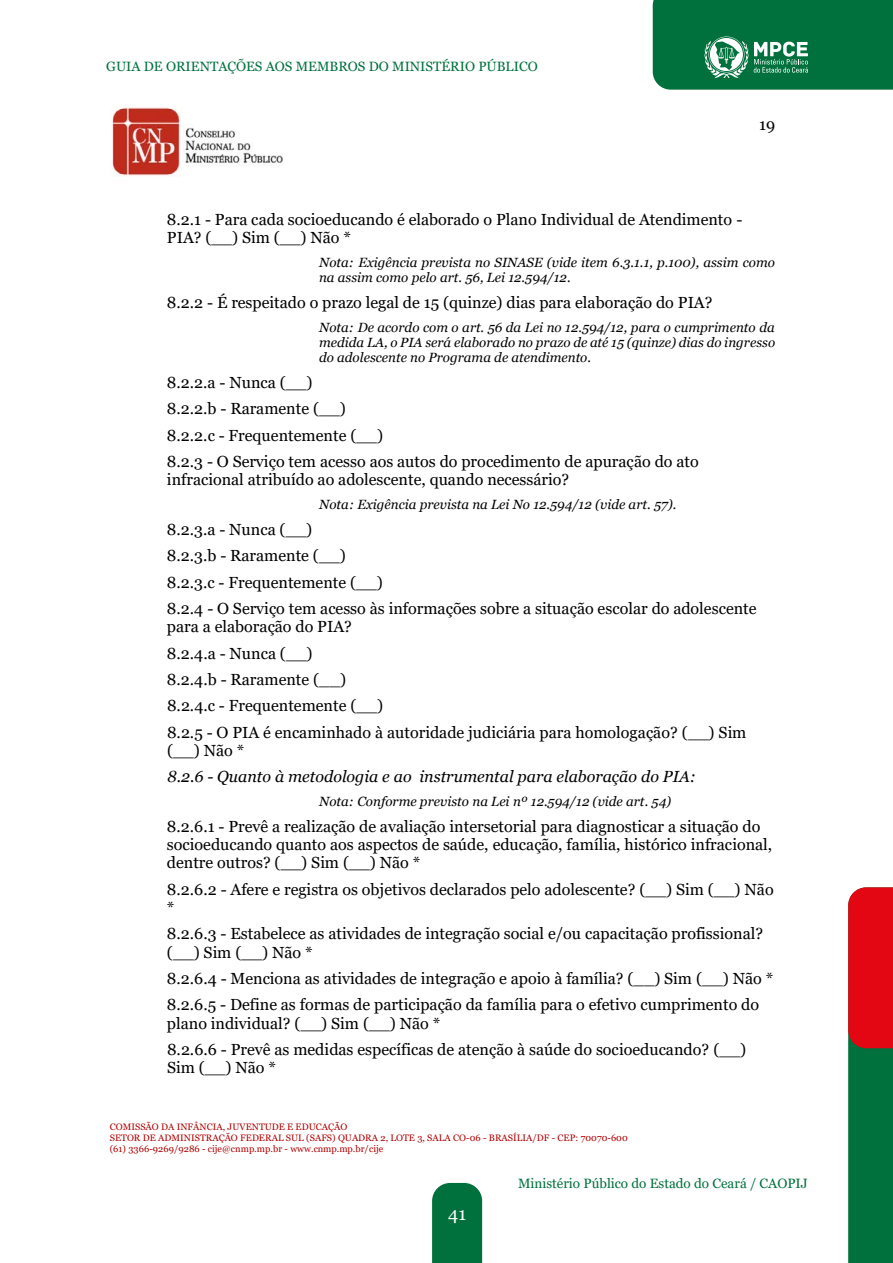
<style>
.page{position:relative;width:893px;height:1263px;background:#fff}
.page>*{position:absolute;margin:0;border:0;box-sizing:border-box;transform-origin:0 0}
.t1{font:18px "Georgia";color:#fff}
.t2{font:16.05px/26.2px "Georgia";color:#000}
.t3{font:italic 16.05px "Georgia";color:#000}
.t4{font:13.5px "Georgia";color:#00713c}
.t5{font:italic 13.35px/15.3px "Georgia";color:#000}
.t6{font:9.3px/10.6px "Georgia";color:#ae0103}
</style>
<div class="page">
<svg style="left:848px;top:887px;width:45px;height:376px;background:#60452c"></svg>
<div style="left:432px;top:1183px;width:50px;height:80px;background:#00713c"></div>
<svg style="left:653px;top:0;width:240px;height:90px;background:#117a49"></svg>
<img style="left:110px;top:106px;width:173px;height:70px">
<p class="t4" style="left:106px;top:58px;width:433px">GUIA DE ORIENTAÇÕES AOS MEMBROS DO MINISTÉRIO PÚBLICO</p>
<p class="t2" style="left:759px;top:112px;width:18px">19</p>
<p class="t2" style="left:167px;top:210px;width:577px;line-height:18.3px">8.2.1 - Para cada socioeducando é elaborado o Plano Individual de Atendimento -<br>PIA? (__) Sim (__) Não *</p>
<p class="t5" style="left:319px;top:255px;width:457px">Nota: Exigência prevista no SINASE (vide item 6.3.1.1, p.100), assim como na assim como pelo art. 56, Lei 12.594/12.</p>
<p class="t2" style="left:167px;top:290px;width:547px">8.2.2 - É respeitado o prazo legal de 15 (quinze) dias para elaboração do PIA?</p>
<p class="t5" style="left:319px;top:320px;width:458px;text-align:justify">Nota: De acordo com o art. 56 da Lei no 12.594/12, para o cumprimento da medida LA, o PIA será elaborado no prazo de até 15 (quinze) dias do ingresso do adolescente no Programa de atendimento.</p>
<p class="t2" style="left:167px;top:370px;width:533px">8.2.2.a - Nunca (__)<br>8.2.2.b - Raramente (__)<br>8.2.2.c - Frequentemente (__)<br>8.2.3 - O Serviço tem acesso aos autos do procedimento de apuração do ato</p>
<p class="t2" style="left:167px;top:467px;width:404px">infracional atribuído ao adolescente, quando necessário?</p>
<p class="t5" style="left:319px;top:497px;width:359px">Nota: Exigência prevista na Lei No 12.594/12 (vide art. 57).</p>
<p class="t2" style="left:167px;top:516px;width:591px">8.2.3.a - Nunca (__)<br>8.2.3.b - Raramente (__)<br>8.2.3.c - Frequentemente (__)<br>8.2.4 - O Serviço tem acesso às informações sobre a situação escolar do adolescente</p>
<p class="t2" style="left:167px;top:614px;width:581px">para a elaboração do PIA?<br>8.2.4.a - Nunca (__)<br>8.2.4.b - Raramente (__)<br>8.2.4.c - Frequentemente (__)<br>8.2.5 - O PIA é encaminhado à autoridade judiciária para homologação? (__) Sim</p>
<p class="t2" style="left:167px;top:738px;width:79px">(__) Não *</p>
<p class="t3" style="left:167px;top:767px;width:530px">8.2.6 - Quanto à metodologia e ao instrumental para elaboração do PIA:</p>
<p class="t5" style="left:319px;top:794px;width:354px">Nota: Conforme previsto na Lei nº 12.594/12 (vide art. 54)</p>
<p class="t2" style="left:167px;top:817px;width:607px;line-height:18.3px">8.2.6.1 - Prevê a realização de avaliação intersetorial para diagnosticar a situação do socioeducando quanto aos aspectos de saúde, educação, família, histórico infracional, dentre outros? (__) Sim (__) Não *</p>
<p class="t2" style="left:167px;top:880px;width:608px;line-height:18.3px">8.2.6.2 - Afere e registra os objetivos declarados pelo adolescente? (__) Sim (__) Não *</p>
<p class="t2" style="left:167px;top:925px;width:598px;line-height:18.3px">8.2.6.3 - Estabelece as atividades de integração social e/ou capacitação profissional? (__) Sim (__) Não *</p>
<p class="t2" style="left:167px;top:966px;width:608px">8.2.6.4 - Menciona as atividades de integração e apoio à família? (__) Sim (__) Não *<br>8.2.6.5 - Define as formas de participação da família para o efetivo cumprimento do</p>
<p class="t2" style="left:167px;top:1010px;width:581px">plano individual? (__) Sim (__) Não *<br>8.2.6.6 - Prevê as medidas específicas de atenção à saúde do socioeducando? (__)</p>
<p class="t2" style="left:167px;top:1055px;width:110px">Sim (__) Não *</p>
<p class="t6" style="left:110px;top:1122px;width:520px">COMISSÃO DA INFÂNCIA, JUVENTUDE E EDUCAÇÃO<br>SETOR DE ADMINISTRAÇÃO FEDERAL SUL (SAFS) QUADRA 2, LOTE 3, SALA CO-06 - BRASÍLIA/DF - CEP: 70070-600 (61) 3366-9269/9286 - cije@cnmp.mp.br - www.cnmp.mp.br/cije</p>
<p class="t1" style="left:448px;top:1203px;width:19px">41</p>
<p class="t4" style="left:518px;top:1175px;width:291px">Ministério Público do Estado do Ceará / CAOPIJ</p>
</div>
